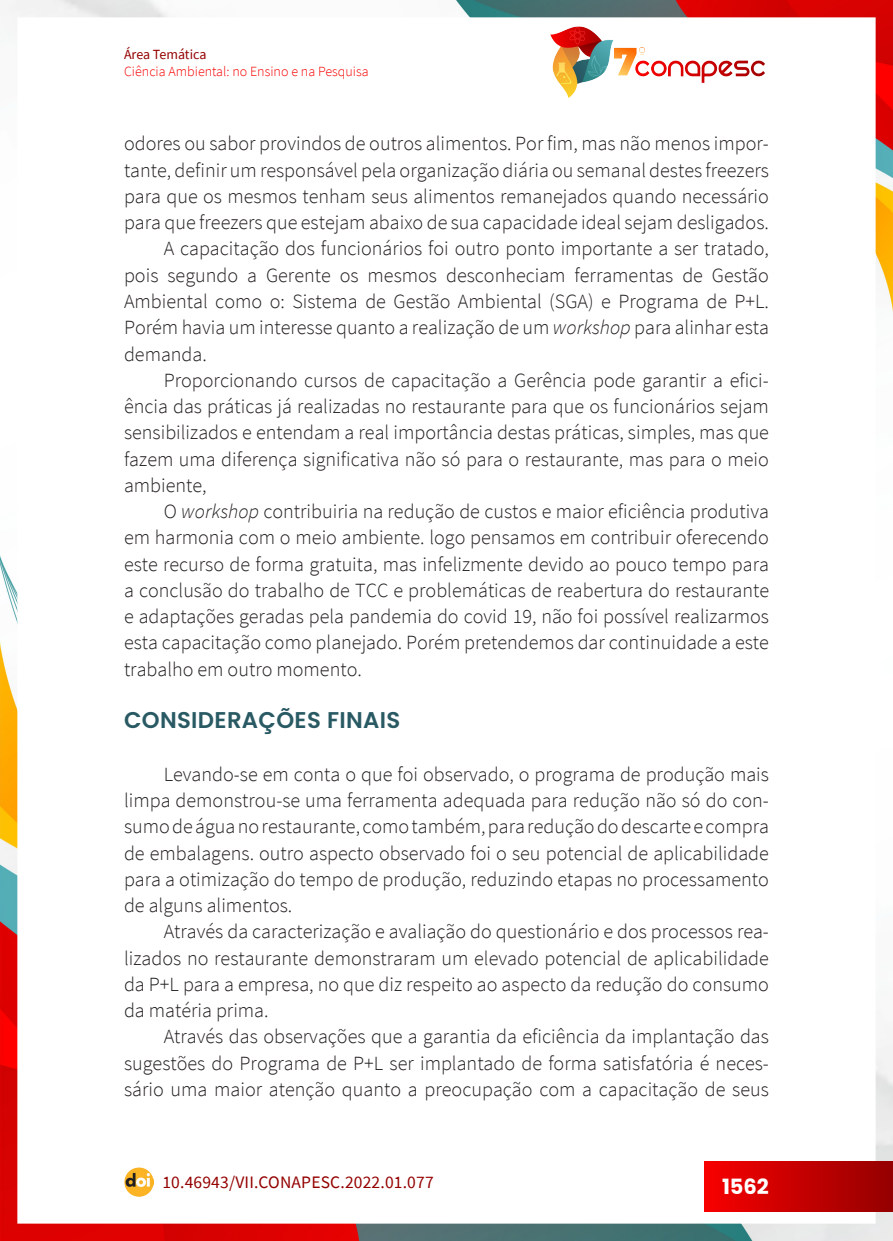
<style>
.page{position:relative;width:893px;height:1241px;background:#fff}
.page>*{position:absolute;margin:0;border:0;box-sizing:border-box;transform-origin:0 0}
._9_SUBTÍTULO_1{font:600 22.75px "Poppins";letter-spacing:.015em;color:#295a64}
.t1{font:700 21px "Poppins";color:#fff}
._7_CORPO{font:300 20.12px/26.2px "Source Sans Pro";color:#231f20;text-align:justify}
.t2{font:17.5px "Source Sans Pro";letter-spacing:.01em;color:#940000}
.t3{font:300 14px "Source Sans Pro";color:#f80000}
.t4{font:14px "Source Sans Pro";letter-spacing:-.005em;color:#940000}
.s1{font-style:italic}
</style>
<div class="page">
<img style="left:0;top:0;width:893px;height:1240px">
<div style="left:17px;top:17px;width:859px;height:1206px;background:#fff"></div>
<img style="left:124px;top:1167px;width:30px;height:29px">
<div style="left:704px;top:1161px;width:189px;height:49px;background:linear-gradient(to right,#f80000,#950000)"></div>
<img style="left:550px;top:26px;width:215px;height:72px">
<p class="t4" style="left:124px;top:45px;width:84px">Área Temática</p>
<p class="t3" style="left:124px;top:62px;width:246px">Ciência Ambiental: no Ensino e na Pesquisa</p>
<p class="_7_CORPO" style="left:124px;top:130px;width:646px">odores ou sabor provindos de outros alimentos. Por fim, mas não menos impor&shy;tante, definir um responsável pela organização diária ou semanal destes freezers para que os mesmos tenham seus alimentos remanejados quando necessário para que freezers que estejam abaixo de sua capacidade ideal sejam desligados.</p>
<p class="_7_CORPO" style="left:124px;top:235px;width:646px;text-indent:40px">A capacitação dos funcionários foi outro ponto importante a ser tratado, pois segundo a Gerente os mesmos desconheciam ferramentas de Gestão Ambiental como o: Sistema de Gestão Ambiental (SGA) e Programa de P+L.<br>Porém havia um interesse quanto a realização de um <span class="s1">workshop</span> para alinhar esta demanda.</p>
<p class="_7_CORPO" style="left:124px;top:367px;width:646px;text-indent:40px">Proporcionando cursos de capacitação a Gerência pode garantir a efici&shy;ência das práticas já realizadas no restaurante para que os funcionários sejam sensibilizados e entendam a real importância destas práticas, simples, mas que fazem uma diferença significativa não só para o restaurante, mas para o meio ambiente,</p>
<p class="_7_CORPO" style="left:124px;top:498px;width:646px;text-indent:40px">O <span class="s1">workshop</span> contribuiria na redução de custos e maior eficiência produtiva em harmonia com o meio ambiente. logo pensamos em contribuir oferecendo este recurso de forma gratuita, mas infelizmente devido ao pouco tempo para a conclusão do trabalho de TCC e problemáticas de reabertura do restaurante e adaptações geradas pela pandemia do covid 19, não foi possível realizarmos esta capacitação como planejado. Porém pretendemos dar continuidade a este trabalho em outro momento.</p>
<p class="_9_SUBTÍTULO_1" style="left:124px;top:707px;width:278px">CONSIDERAÇÕES FINAIS</p>
<p class="_7_CORPO" style="left:124px;top:760px;width:646px;text-indent:40px">Levando-se em conta o que foi observado, o programa de produção mais limpa demonstrou-se uma ferramenta adequada para redução não só do con&shy;sumo de água no restaurante, como também, para redução do descarte e compra de embalagens. outro aspecto observado foi o seu potencial de aplicabilidade para a otimização do tempo de produção, reduzindo etapas no processamento de alguns alimentos.</p>
<p class="_7_CORPO" style="left:124px;top:918px;width:646px;text-indent:40px">Através da caracterização e avaliação do questionário e dos processos rea&shy;lizados no restaurante demonstraram um elevado potencial de aplicabilidade da P+L para a empresa, no que diz respeito ao aspecto da redução do consumo da matéria prima.</p>
<p class="_7_CORPO" style="left:124px;top:1023px;width:646px;text-indent:40px">Através das observações que a garantia da eficiência da implantação das sugestões do Programa de P+L ser implantado de forma satisfatória é neces&shy;sário uma maior atenção quanto a preocupação com a capacitação de seus</p>
<p class="t2" style="left:162px;top:1170px;width:273px">10.46943/VII.CONAPESC.2022.01.077</p>
<p class="t1" style="left:722px;top:1173px;width:48px">1562</p>
</div>
